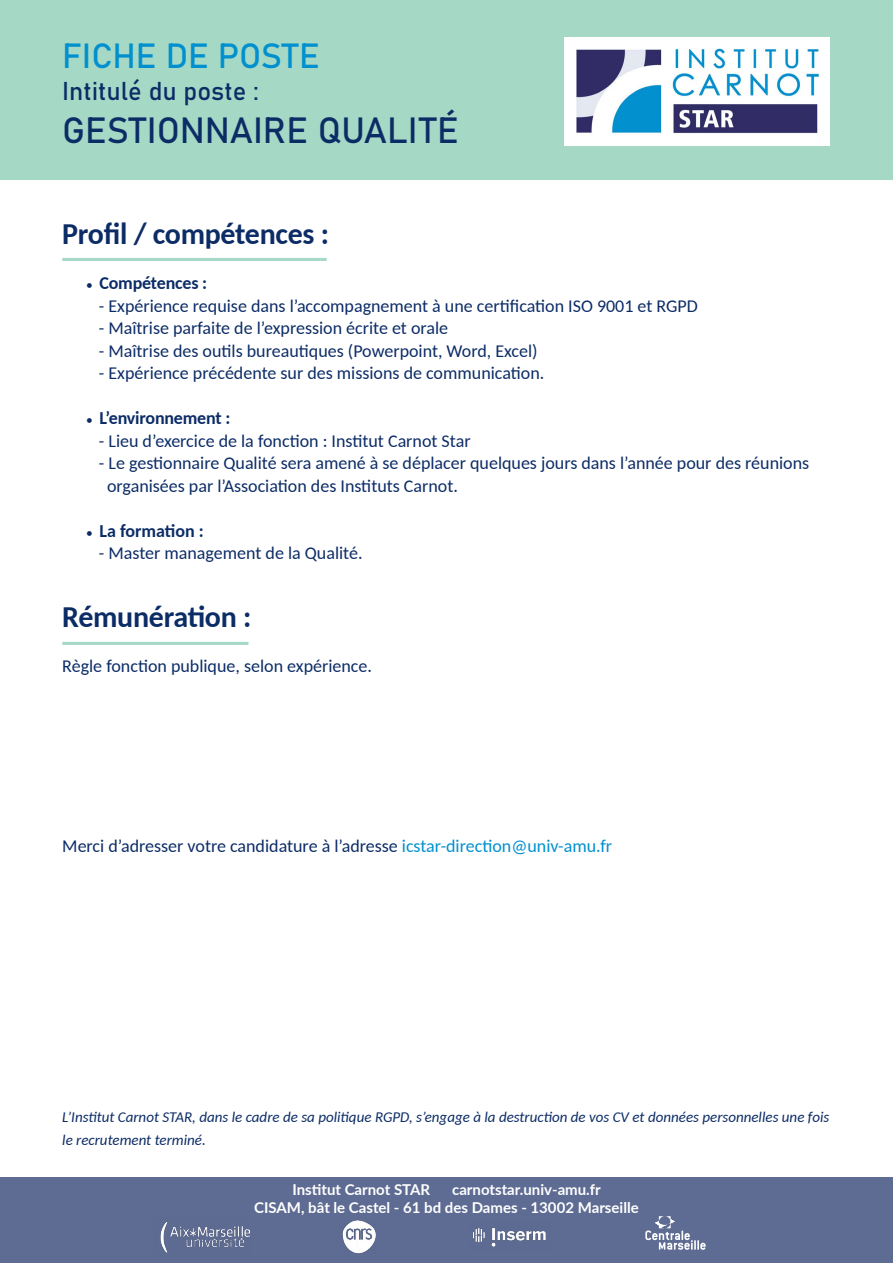
<style>
.page{position:relative;width:893px;height:1263px;background:#fff}
.page>*{position:absolute;margin:0;border:0;box-sizing:border-box;transform-origin:0 0}
.t1{font:36px "Bahnschrift";color:#0c2c66}
.t2{font:34.5px "Bahnschrift";color:#0090cf}
.t3{font:700 30px "Carlito";letter-spacing:-.01em;color:#0c2c66}
.t4{font:25.5px "Bahnschrift";color:#0c2c66}
.t5{font:18px/22.5px "Carlito";color:#0c2c66}
.t6{font:700 18px "Carlito";letter-spacing:-.01em;color:#0c2c66}
.t7{font:italic 15px/22.5px "Carlito";color:#0c2c66}
.t8{font:700 15px/18px "Lato";color:#fff}
.s1{font-family:"Comic Sans MS";font-weight:400}
.s2{color:#0090cf}
</style>
<div class="page">
<div style="left:0;top:1px;width:893px;height:179px;background:#a5d8c5"></div>
<hr style="left:62px;top:258px;width:265px;height:3px;background:#a5d8c5">
<img style="left:565px;top:38px;width:264px;height:107px">
<hr style="left:62px;top:642px;width:186px;height:3px;background:#a5d8c5">
<div style="left:0;top:1178px;width:893px;height:85px;background:#5e6c93"></div>
<img style="left:160px;top:1221px;width:89px;height:32px">
<img style="left:342px;top:1220px;width:34px;height:34px">
<img style="left:472px;top:1228px;width:74px;height:19px">
<hr style="left:356px;top:1231px;width:2px;height:21px;background:#fff">
<svg style="left:645px;top:1216px;width:61px;height:34px"></svg>
<h2 class="t2" style="left:62px;top:30px;width:259px">FICHE DE POSTE</h2>
<h3 class="t4" style="left:62px;top:71px;width:198px">Intitulé du poste :</h3>
<h1 class="t1" style="left:62px;top:103px;width:398px">GESTIONNAIRE QUALITÉ</h1>
<h3 class="t3" style="left:62px;top:214px;width:268px">Profil / compétences :</h3>
<p class="t6" style="left:84px;top:271px;width:125px"><span class="s1">●</span> Compétences :</p>
<p class="t5" style="left:99px;top:294px;width:601px">- Expérience requise dans l’accompagnement à une certification ISO 9001 et RGPD</p>
<p class="t5" style="left:99px;top:316px;width:351px">- Maîtrise parfaite de l’expression écrite et orale</p>
<p class="t5" style="left:99px;top:339px;width:440px">- Maîtrise des outils bureautiques (Powerpoint, Word, Excel)</p>
<p class="t5" style="left:99px;top:361px;width:447px">- Expérience précédente sur des missions de communication.</p>
<p class="t6" style="left:84px;top:406px;width:148px"><span class="s1">●</span> L’environnement :</p>
<p class="t5" style="left:99px;top:429px;width:373px">- Lieu d’exercice de la fonction : Institut Carnot Star</p>
<p class="t5" style="left:107px;top:451px;width:704px;text-indent:-8px">- Le gestionnaire Qualité sera amené à se déplacer quelques jours dans l’année pour des réunions organisées par l’Association des Instituts Carnot.</p>
<p class="t6" style="left:84px;top:519px;width:121px"><span class="s1">●</span> La formation :</p>
<p class="t5" style="left:99px;top:541px;width:265px">- Master management de la Qualité.</p>
<h3 class="t3" style="left:62px;top:596px;width:191px">Rémunération :</h3>
<p class="t5" style="left:62px;top:654px;width:311px">Règle fonction publique, selon expérience.</p>
<p class="t5" style="left:62px;top:834px;width:551px">Merci d’adresser votre candidature à l’adresse <span class="s2">icstar-direction@univ-amu.fr</span></p>
<p class="t7" style="left:62px;top:1105px;width:768px">L’Institut Carnot STAR, dans le cadre de sa politique RGPD, s’engage à la destruction de vos CV et données personnelles une fois le recrutement terminé.</p>
<p class="t8" style="left:292px;top:1179px;width:139px">Institut Carnot STAR</p>
<p class="t8" style="left:254px;top:1179px;width:386px;text-indent:198px">carnotstar.univ-amu.fr<br>CISAM, bât le Castel - 61 bd des Dames - 13002 Marseille</p>
</div>
